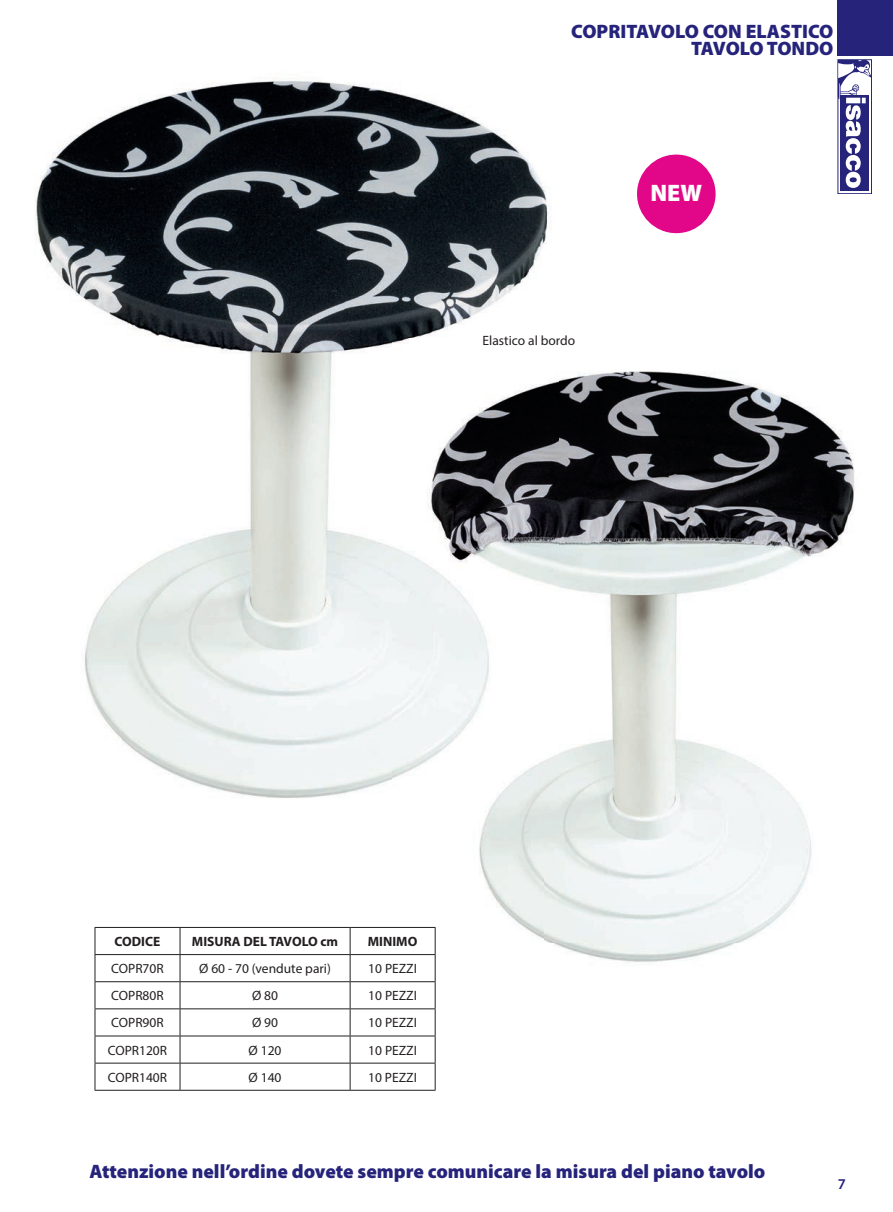
<style>
.page{position:relative;width:893px;height:1212px;background:#fff}
.page>*{position:absolute;margin:0;border:0;box-sizing:border-box;transform-origin:0 0}
.t1{font:900 24px "Myriad Pro";color:#fff}
.t2{font:900 19.5px/17.1px "Myriad Pro";color:#26237b;text-align:right}
.t3{font:600 15px "Myriad Pro";color:#26237b}
.t4{font:13.5px "Myriad Pro";color:#231f20}
.t5{font:700 13.5px "Myriad Pro";color:#231f20}
</style>
<div class="page">
<img style="left:35px;top:77px;width:516px;height:277px">
<img style="left:84px;top:354px;width:309px;height:444px">
<img style="left:559px;top:371px;width:296px;height:269px">
<img style="left:543px;top:640px;width:269px;height:322px">
<img style="left:393px;top:812px;width:150px;height:182px">
<img style="left:393px;top:338px;width:166px;height:474px">
<div style="left:838px;top:0;width:55px;height:55px;background:#26237b"></div>
<div style="left:838px;top:60px;width:34px;height:134px;border:1px solid #26237b"></div>
<div style="left:841px;top:95px;width:28px;height:95px;background:#26237b"></div>
<svg style="left:838px;top:60px;width:33px;height:128px"></svg>
<hr style="left:95px;top:927px;width:85px;height:1px;background:#231f20">
<hr style="left:180px;top:927px;width:170px;height:1px;background:#231f20">
<hr style="left:350px;top:927px;width:86px;height:1px;background:#231f20">
<hr style="left:95px;top:954px;width:85px;height:1px;background:#231f20">
<hr style="left:180px;top:954px;width:170px;height:1px;background:#231f20">
<hr style="left:350px;top:954px;width:86px;height:1px;background:#231f20">
<hr style="left:95px;top:981px;width:85px;height:1px;background:#231f20">
<hr style="left:180px;top:981px;width:170px;height:1px;background:#231f20">
<hr style="left:350px;top:981px;width:86px;height:1px;background:#231f20">
<hr style="left:95px;top:1008px;width:85px;height:1px;background:#231f20">
<hr style="left:180px;top:1008px;width:170px;height:1px;background:#231f20">
<hr style="left:350px;top:1008px;width:86px;height:1px;background:#231f20">
<hr style="left:95px;top:1035px;width:85px;height:1px;background:#231f20">
<hr style="left:180px;top:1035px;width:170px;height:1px;background:#231f20">
<hr style="left:350px;top:1035px;width:86px;height:1px;background:#231f20">
<hr style="left:95px;top:1063px;width:85px;height:1px;background:#231f20">
<svg style="left:95px;top:928px;width:1px;height:162px"></svg>
<hr style="left:180px;top:1063px;width:170px;height:1px;background:#231f20">
<svg style="left:180px;top:928px;width:1px;height:162px"></svg>
<hr style="left:350px;top:1063px;width:86px;height:1px;background:#231f20">
<svg style="left:350px;top:928px;width:1px;height:162px"></svg>
<svg style="left:435px;top:928px;width:1px;height:162px"></svg>
<hr style="left:95px;top:1090px;width:85px;height:1px;background:#231f20">
<hr style="left:180px;top:1090px;width:170px;height:1px;background:#231f20">
<hr style="left:350px;top:1090px;width:86px;height:1px;background:#231f20">
<div style="left:637px;top:155px;width:79px;height:78px;background:#e20789;border-radius:50%"></div>
<h2 class="t2" style="left:571px;top:23px;width:264px">COPRITAVOLO CON ELASTICO<br>TAVOLO TONDO</h2>
<p class="t4" style="left:483px;top:332px;width:94px">Elastico al bordo</p>
<h1 class="t1" style="left:650px;top:177px;width:53px">NEW</h1>
<p class="t5" style="left:115px;top:933px;width:47px">CODICE</p>
<p class="t5" style="left:192px;top:933px;width:148px">MISURA DEL TAVOLO cm</p>
<p class="t5" style="left:368px;top:933px;width:51px">MINIMO</p>
<p class="t4" style="left:111px;top:960px;width:54px">COPR70R</p>
<p class="t4" style="left:199px;top:960px;width:133px">Ø 60 - 70 (vendute pari)</p>
<p class="t4" style="left:368px;top:960px;width:50px">10 PEZZI</p>
<p class="t4" style="left:111px;top:987px;width:54px">COPR80R</p>
<p class="t4" style="left:252px;top:987px;width:28px">Ø 80</p>
<p class="t4" style="left:368px;top:987px;width:50px">10 PEZZI</p>
<p class="t4" style="left:111px;top:1014px;width:54px">COPR90R</p>
<p class="t4" style="left:252px;top:1014px;width:28px">Ø 90</p>
<p class="t4" style="left:368px;top:1014px;width:50px">10 PEZZI</p>
<p class="t4" style="left:108px;top:1042px;width:61px">COPR120R</p>
<p class="t4" style="left:249px;top:1042px;width:34px">Ø 120</p>
<p class="t4" style="left:368px;top:1042px;width:50px">10 PEZZI</p>
<p class="t4" style="left:108px;top:1069px;width:61px">COPR140R</p>
<p class="t4" style="left:249px;top:1069px;width:34px">Ø 140</p>
<p class="t4" style="left:368px;top:1069px;width:50px">10 PEZZI</p>
<h2 class="t2" style="left:89px;top:1163px;width:677px">Attenzione nell’ordine dovete sempre comunicare la misura del piano tavolo</h2>
<p class="t3" style="left:838px;top:1174px;width:10px">7</p>
</div>
